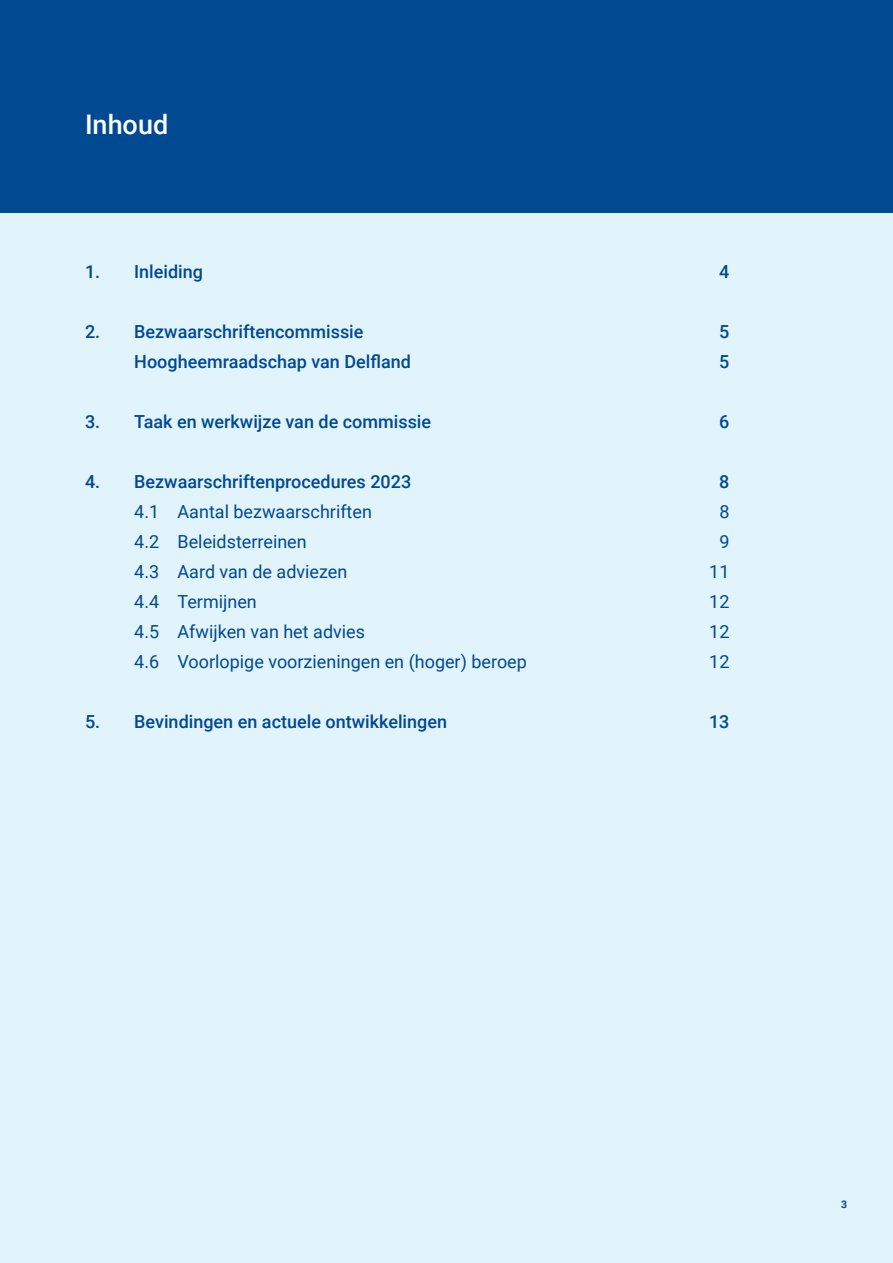
<style>
.page{position:relative;width:893px;height:1263px;background:#fff}
.page>*{position:absolute;margin:0;border:0;box-sizing:border-box;transform-origin:0 0}
.t1{font:500 27px "Roboto";color:#fff}
.t2{font:500 18px "Roboto";color:#014990}
.t3{font:18px "Roboto Regular 3";color:#014990}
.t4{font:10.5px "Roboto Bold 2";color:#014990}
.s1{font-family:"Roboto Medium 2";font-weight:400}
</style>
<div class="page">
<div style="left:0;top:1180px;width:893px;height:83px;background:#e1f4fc"></div>
<div style="left:0;top:213px;width:893px;height:976px;background:#e1f4fc"></div>
<div style="left:0;top:0;width:893px;height:213px;background:#014990"></div>
<h1 class="t1" style="left:85px;top:109px;width:85px">Inhoud</h1>
<p class="t2" style="left:85px;top:261px;width:120px">1. Inleiding</p>
<p class="t2" style="left:719px;top:261px;width:12px">4</p>
<p class="t2" style="left:85px;top:321px;width:280px">2. Bezwaarschriftencommissie</p>
<p class="t2" style="left:719px;top:321px;width:12px">5</p>
<p class="t2" style="left:134px;top:351px;width:278px">Hoogheemraadschap van Del<span class="s1">fl</span>and</p>
<p class="t2" style="left:719px;top:351px;width:12px">5</p>
<p class="t2" style="left:85px;top:411px;width:348px">3. Taak en werkwijze van de commissie</p>
<p class="t2" style="left:719px;top:411px;width:12px">6</p>
<p class="t2" style="left:85px;top:471px;width:328px">4. Bezwaarschriftenprocedures 2023</p>
<p class="t2" style="left:719px;top:471px;width:12px">8</p>
<p class="t3" style="left:134px;top:501px;width:239px">4.1 Aantal bezwaarschriften</p>
<p class="t3" style="left:719px;top:501px;width:12px">8</p>
<p class="t3" style="left:134px;top:531px;width:174px">4.2 Beleidsterreinen</p>
<p class="t3" style="left:719px;top:531px;width:12px">9</p>
<p class="t3" style="left:134px;top:561px;width:215px">4.3 Aard van de adviezen</p>
<p class="t3" style="left:709px;top:561px;width:22px">11</p>
<p class="t3" style="left:134px;top:591px;width:124px">4.4 Termijnen</p>
<p class="t3" style="left:709px;top:591px;width:22px">12</p>
<p class="t3" style="left:134px;top:621px;width:232px">4.5 Afwijken van het advies</p>
<p class="t3" style="left:709px;top:621px;width:22px">12</p>
<p class="t3" style="left:134px;top:651px;width:394px">4.6 Voorlopige voorzieningen en (hoger) beroep</p>
<p class="t3" style="left:709px;top:651px;width:22px">12</p>
<p class="t2" style="left:85px;top:711px;width:363px">5. Bevindingen en actuele ontwikkelingen</p>
<p class="t2" style="left:709px;top:711px;width:22px">13</p>
<p class="t4" style="left:841px;top:1199px;width:8px">3</p>
</div>
